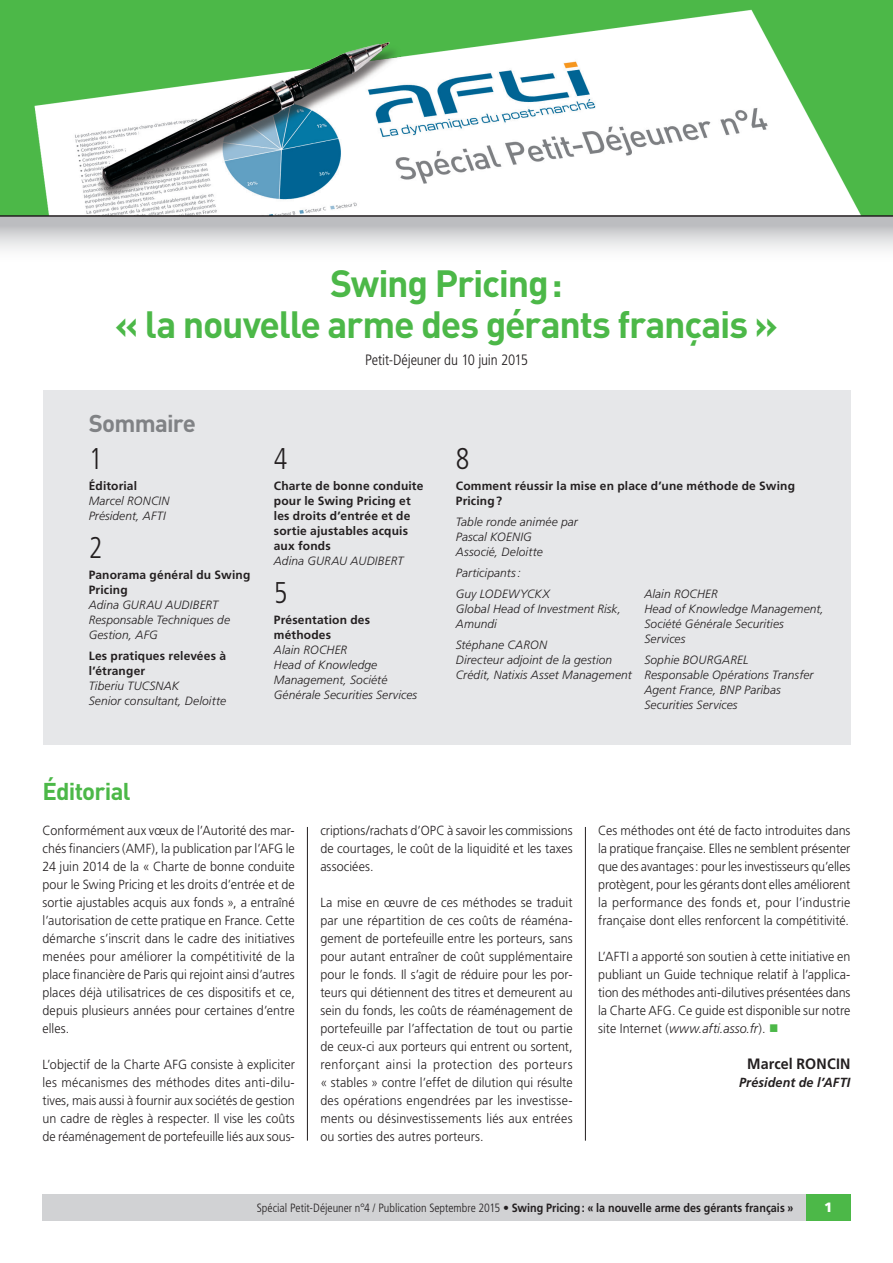
<style>
.page{position:relative;width:893px;height:1263px;background:#fff}
.page>*{position:absolute;margin:0;border:0;box-sizing:border-box;transform-origin:0 0}
.t1{font:700 37.5px/40.5px "DIN";letter-spacing:-.035em;color:#4cb848;text-align:center}
.t2{font:300 condensed 30px "Frutiger";color:#231f20;scale:.95 1}
.t3{font:700 24px "DIN";letter-spacing:-.035em;color:#4cb848}
.t4{font:700 24px "DIN";letter-spacing:-.035em;color:#808285}
.t5{font:300 condensed 15px "Frutiger";letter-spacing:-.01em;color:#231f20}
.t6{font:700 15px "Frutiger";letter-spacing:.005em;color:#231f20;scale:.95 1}
.t7{font:900 13.5px "Frutiger";color:#fff}
.t8{font:300 13.2px/18px "Frutiger";letter-spacing:.005em;color:#231f20;text-align:justify;scale:.95 1}
.t9{font:italic 700 13.2px "Frutiger";letter-spacing:.015em;color:#231f20;scale:.95 1}
.t10{font:italic 300 12px/15px "Frutiger";letter-spacing:.005em;color:#231f20}
.t11{font:700 12px/15px "Frutiger";letter-spacing:.015em;color:#231f20}
.t12{font:300 condensed 12px "Frutiger";color:#231f20}
.s1{font-style:italic}
.s2{color:#4cb848}
.s3{font-weight:700;font-stretch:normal}
</style>
<div class="page">
<div style="left:43px;top:1194px;width:807px;height:26px;background:#d1d2d4"></div>
<div style="left:806px;top:1194px;width:44px;height:26px;background:#4cb848"></div>
<img style="left:0;top:0;width:893px;height:215px">
<div style="left:0;top:216px;width:893px;height:49px;background:linear-gradient(to bottom,#b4b5b8,#fff)"></div>
<hr style="left:0;top:215px;width:893px;height:2px;background:#231f20">
<div style="left:43px;top:390px;width:807px;height:355px;background:#e6e7e9"></div>
<hr style="left:307px;top:827px;width:1px;height:314px;background:#231f20">
<hr style="left:585px;top:827px;width:1px;height:314px;background:#231f20">
<h1 class="t1" style="left:115px;top:262px;width:665px">Swing Pricing:<br>« la nouvelle arme des gérants français »</h1>
<p class="t5" style="left:365px;top:352px;width:164px">Petit-Déjeuner du 10 juin 2015</p>
<h3 class="t4" style="left:89px;top:407px;width:109px">Sommaire</h3>
<h2 class="t2" style="left:89px;top:442px;width:16px">1</h2>
<p class="t11" style="left:89px;top:478px;width:50px">Éditorial</p>
<p class="t10" style="left:89px;top:493px;width:82px">Marcel RONCIN<br>Président, AFTI</p>
<h2 class="t2" style="left:89px;top:530px;width:16px">2</h2>
<p class="t11" style="left:89px;top:567px;width:163px">Panorama général du Swing<br>Pricing</p>
<p class="t10" style="left:89px;top:597px;width:143px">Adina GURAU AUDIBERT<br>Responsable Techniques de<br>Gestion, AFG</p>
<p class="t11" style="left:89px;top:648px;width:139px">Les pratiques relevées à l’étranger</p>
<p class="t10" style="left:89px;top:678px;width:139px">Tiberiu TUCSNAK<br>Senior consultant, Deloitte</p>
<h2 class="t2" style="left:274px;top:442px;width:16px">4</h2>
<p class="t11" style="left:274px;top:478px;width:151px">Charte de bonne conduite pour le Swing Pricing et les droits d’entrée et de sortie ajustables acquis aux fonds</p>
<p class="t10" style="left:274px;top:553px;width:131px">Adina GURAU AUDIBERT</p>
<h2 class="t2" style="left:274px;top:575px;width:16px">5</h2>
<p class="t11" style="left:274px;top:612px;width:98px">Présentation des méthodes</p>
<p class="t10" style="left:274px;top:642px;width:145px">Alain ROCHER<br>Head of Knowledge<br>Management, Société<br>Générale Securities Services</p>
<h2 class="t2" style="left:456px;top:442px;width:16px">8</h2>
<p class="t11" style="left:456px;top:478px;width:341px">Comment réussir la mise en place d’une méthode de Swing<br>Pricing?</p>
<p class="t10" style="left:456px;top:514px;width:124px">Table ronde animée par<br>Pascal KOENIG<br>Associé, Deloitte</p>
<p class="t10" style="left:456px;top:562px;width:96px;line-height:21px">Participants:<br>Guy LODEWYCKX</p>
<p class="t10" style="left:456px;top:601px;width:167px">Global Head of Investment Risk,<br>Amundi</p>
<p class="t10" style="left:456px;top:637px;width:177px">Stéphane CARON<br>Directeur adjoint de la gestion<br>Crédit, Natixis Asset Management</p>
<p class="t10" style="left:644px;top:586px;width:181px">Alain ROCHER<br>Head of Knowledge Management,<br>Société Générale Securities<br>Services</p>
<p class="t10" style="left:644px;top:652px;width:171px">Sophie BOURGAREL<br>Responsable Opérations Transfer<br>Agent France, BNP Paribas<br>Securities Services</p>
<h3 class="t3" style="left:43px;top:775px;width:90px">Éditorial</h3>
<p class="t8" style="left:43px;top:821px;width:267px">Conformément aux vœux de l’Autorité des mar&shy;chés financiers (AMF), la publication par l’AFG le 24 juin 2014 de la « Charte de bonne conduite pour le Swing Pricing et les droits d’entrée et de sortie ajustables acquis aux fonds », a entraîné l’autorisation de cette pratique en France. Cette démarche s’inscrit dans le cadre des initiatives menées pour améliorer la compétitivité de la place financière de Paris qui rejoint ainsi d’autres places déjà utilisatrices de ces dispositifs et ce, depuis plusieurs années pour certaines d’entre elles.</p>
<p class="t8" style="left:43px;top:1055px;width:267px">L’objectif de la Charte AFG consiste à expliciter les mécanismes des méthodes dites anti-dilu&shy;tives, mais aussi à fournir aux sociétés de gestion un cadre de règles à respecter. Il vise les coûts de réaménagement de portefeuille liés aux sous-</p>
<p class="t8" style="left:320px;top:821px;width:267px">criptions/rachats d’OPC à savoir les commissions de courtages, le coût de la liquidité et les taxes associées.</p>
<p class="t8" style="left:320px;top:893px;width:267px">La mise en œuvre de ces méthodes se traduit par une répartition de ces coûts de réaména&shy;gement de portefeuille entre les porteurs, sans pour autant entraîner de coût supplémentaire pour le fonds. Il s’agit de réduire pour les por&shy;teurs qui détiennent des titres et demeurent au sein du fonds, les coûts de réaménagement de portefeuille par l’affectation de tout ou partie de ceux-ci aux porteurs qui entrent ou sortent, renforçant ainsi la protection des porteurs « stables » contre l’effet de dilution qui résulte des opérations engendrées par les investisse&shy;ments ou désinvestissements liés aux entrées ou sorties des autres porteurs.</p>
<p class="t8" style="left:598px;top:821px;width:267px">Ces méthodes ont été de facto introduites dans la pratique française. Elles ne semblent présenter que des avantages: pour les investisseurs qu’elles protègent, pour les gérants dont elles améliorent la performance des fonds et, pour l’industrie française dont elles renforcent la compétitivité.</p>
<p class="t8" style="left:598px;top:947px;width:267px">L’AFTI a apporté son soutien à cette initiative en publiant un Guide technique relatif à l’applica&shy;tion des méthodes anti-dilutives présentées dans la Charte AFG. Ce guide est disponible sur notre site Internet (<span class="s1">www.afti.asso.fr</span>). <span class="s2">■</span></p>
<p class="t6" style="left:747px;top:1054px;width:110px">Marcel RONCIN</p>
<p class="t9" style="left:739px;top:1074px;width:119px">Président de l’AFTI</p>
<p class="t12" style="left:257px;top:1201px;width:538px">Spécial Petit-Déjeuner n°4 / Publication Septembre 2015 • <span class="s3">Swing Pricing: « la nouvelle arme des gérants français »</span></p>
<p class="t7" style="left:824px;top:1199px;width:10px">1</p>
</div>
